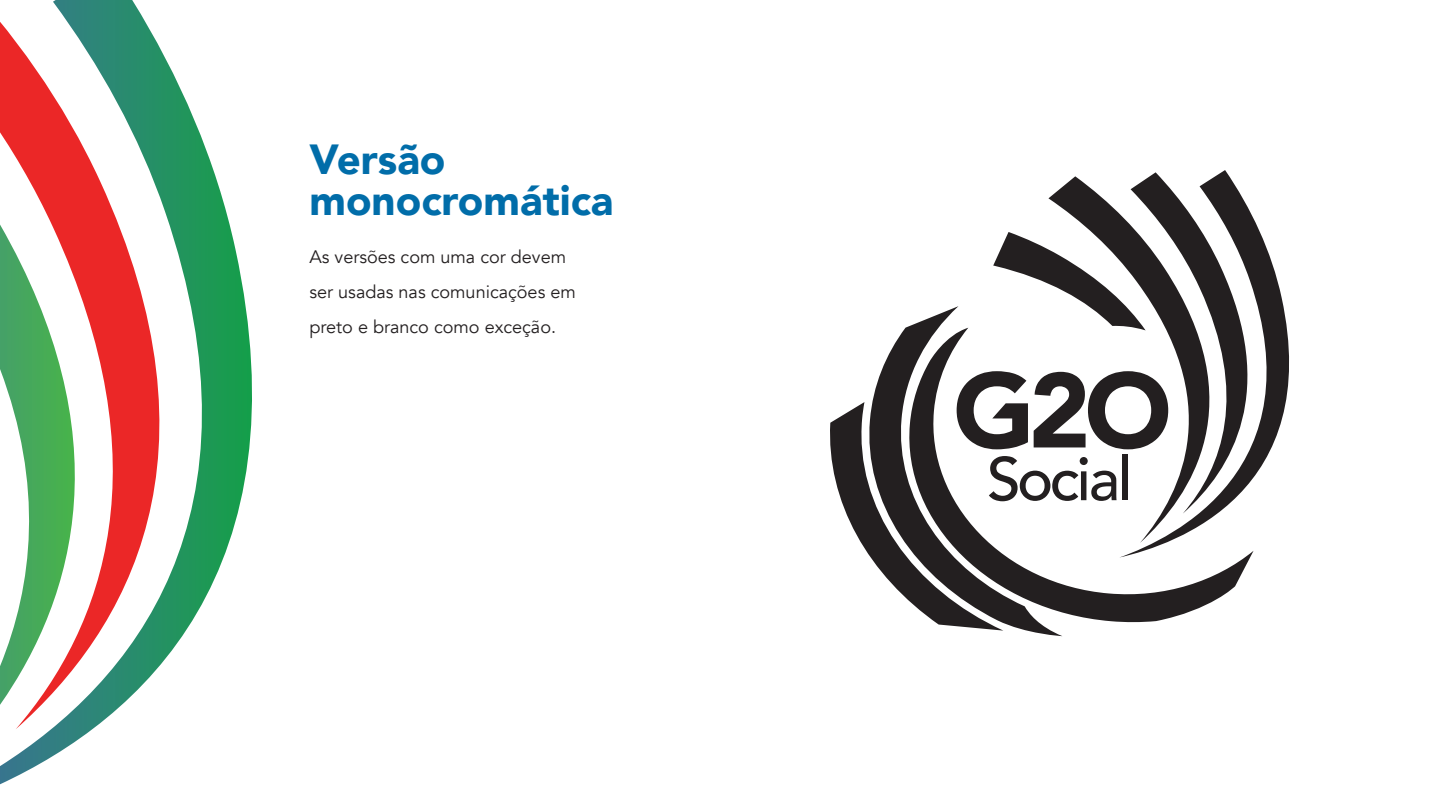
<style>
.page{position:relative;width:1440px;height:810px;background:#fff}
.page>*{position:absolute;margin:0;border:0;box-sizing:border-box;transform-origin:0 0}
.t1{font:500 60.82px "Avenir";letter-spacing:-.04em;color:#231f20}
.t2{font:900 42px/41px "Avenir";color:#016da9}
.t3{font:18.08px/35.2px "Avenir";color:#231f20}
</style>
<div class="page">
<svg style="left:226px;top:211px;width:26px;height:340px"></svg>
<svg style="left:0;top:0;width:226px;height:649px"></svg>
<svg style="left:0;top:225px;width:120px;height:91px"></svg>
<svg style="left:0;top:316px;width:173px;height:469px"></svg>
<svg style="left:1222px;top:170px;width:67px;height:262px"></svg>
<svg style="left:1150px;top:172px;width:128px;height:305px"></svg>
<svg style="left:1048px;top:176px;width:205px;height:152px;fill:#231f20"></svg>
<svg style="left:993px;top:232px;width:153px;height:96px"></svg>
<svg style="left:1062px;top:328px;width:192px;height:295px"></svg>
<svg style="left:881px;top:306px;width:181px;height:330px"></svg>
<svg style="left:830px;top:371px;width:198px;height:260px"></svg>
<h2 class="t2" style="left:309px;top:138px;width:305px">Versão monocromática</h2>
<p class="t3" style="left:309px;top:239px;width:268px">As versões com uma cor devem ser usadas nas comunicações em preto e branco como exceção.</p>
<h1 class="t1" style="left:987px;top:426px;width:147px">Social</h1>
</div>
